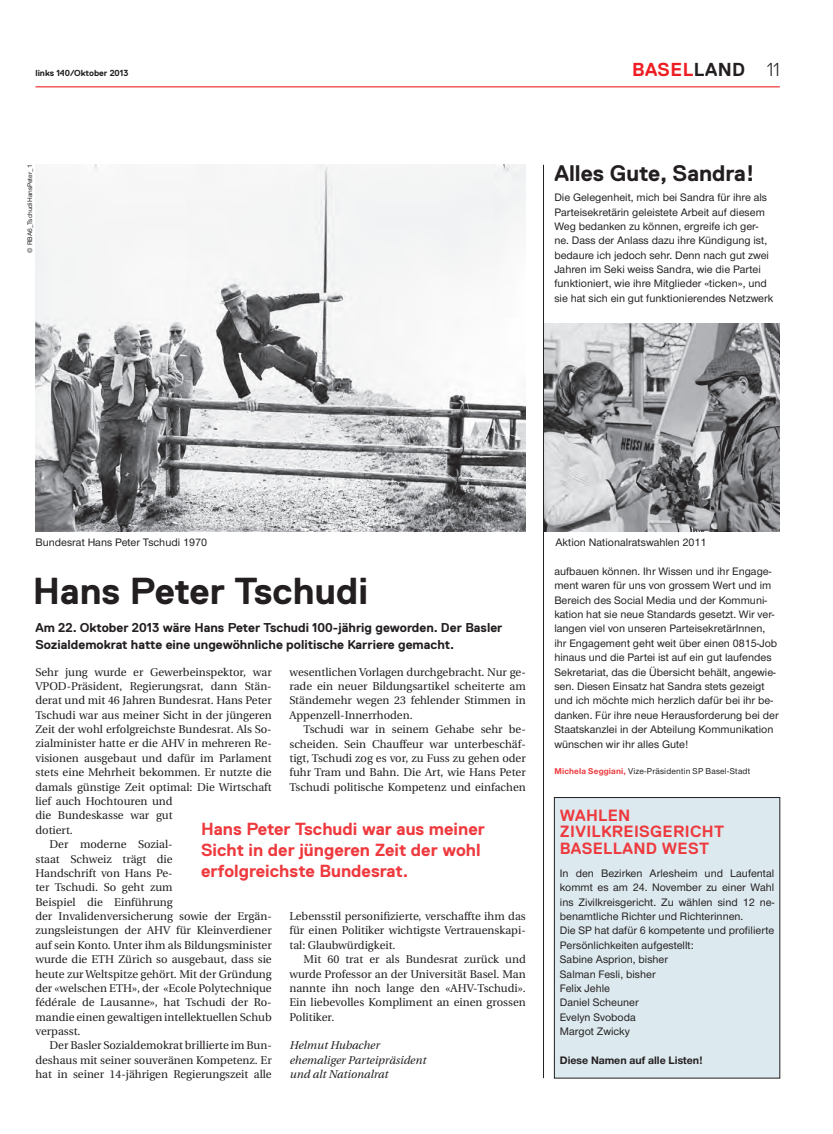
<style>
.page{position:relative;width:833px;height:1134px;background:#fff}
.page>*{position:absolute;margin:0;border:0;box-sizing:border-box;transform-origin:0 0}
.t1{font:700 37.5px "Replica";color:#231f20}
.t2{font:700 22.5px "Replica";color:#231f20}
.t3{font:700 18.75px "Replica";letter-spacing:.025em;color:#ee1d23}
.t4{font:700 17.5px/21px "Replica";color:#ee3a3e}
.t5{font:700 16.25px/16.2px "Replica";letter-spacing:.02em;color:#ee3a3e}
.t6{font:700 12.75px/16.2px "Replica";color:#231f20}
.t7{font:11.25px/14.4px "Utopia";color:#231f20;text-align:justify}
.t8{font:500 11.25px/14.4px "Nimbus San Nov";color:#231f20}
.t9{font:italic 11.25px/14.4px "Utopia";color:#231f20}
.t10{font:700 11.25px "Nimbus San Nov";color:#231f20}
.t11{font:500 8.75px "Nimbus San Nov";letter-spacing:.02em;color:#231f20}
.t12{font:700 8.75px "Replica";color:#231f20}
.t13{font:500 6.88px "Nimbus San Nov";color:#231f20}
.s1{color:#231f20}
.s2{font-weight:300;color:#231f20}
.s3{font-weight:700;color:#ee3a3e}
</style>
<div class="page">
<hr style="left:35px;top:86px;width:745px;height:1px;background:#ee3a3e">
<img style="left:544px;top:324px;width:236px;height:208px">
<img style="left:35px;top:165px;width:491px;height:367px">
<hr style="left:543px;top:165px;width:1px;height:913px;background:#231f20">
<div style="left:554px;top:797px;width:226px;height:281px;background:#dce9ee"></div>
<div style="left:554px;top:797px;width:226px;height:281px;border:1px solid #231f20"></div>
<p class="t12" style="left:35px;top:68px;width:95px">links 140/Oktober 2013</p>
<h3 class="t3" style="left:632px;top:59px;width:149px">basel<span class="s1">land</span> <span class="s2">11</span></h3>
<p class="t13" style="left:26px;top:253px;width:89px;rotate:-90deg">© RBA6_TschudiHansPeter_1</p>
<h2 class="t2" style="left:554px;top:161px;width:202px">Alles Gute, Sandra!</h2>
<p class="t8" style="left:554px;top:190px;width:221px">Die Gelegenheit, mich bei Sandra für ihre als Parteisekretärin geleistete Arbeit auf diesem Weg bedanken zu können, ergreife ich ger&shy;ne. Dass der Anlass dazu ihre Kündigung ist, bedaure ich jedoch sehr. Denn nach gut zwei Jahren im Seki weiss Sandra, wie die Partei funktioniert, wie ihre Mitglieder «ticken», und sie hat sich ein gut funktionierendes Netzwerk</p>
<p class="t8" style="left:35px;top:535px;width:173px">Bundesrat Hans Peter Tschudi 1970</p>
<h1 class="t1" style="left:33px;top:570px;width:337px">Hans Peter Tschudi</h1>
<p class="t6" style="left:35px;top:620px;width:468px">Am 22. Oktober 2013 wäre Hans Peter Tschudi 100-jährig geworden. Der Basler<br>Sozialdemokrat hatte eine ungewöhnliche politische Karriere gemacht.</p>
<p class="t7" style="left:35px;top:665px;width:238px">Sehr jung wurde er Gewerbeinspektor, war</p>
<p class="t7" style="left:35px;top:679px;width:238px">VPOD-Präsident, Regierungsrat, dann Stän-</p>
<p class="t7" style="left:35px;top:693px;width:238px">derat und mit 46 Jahren Bundesrat. Hans Peter</p>
<p class="t7" style="left:35px;top:708px;width:238px">Tschudi war aus meiner Sicht in der jüngeren</p>
<p class="t7" style="left:35px;top:722px;width:238px">Zeit der wohl erfolgreichste Bundesrat. Als So-</p>
<p class="t7" style="left:35px;top:737px;width:238px">zialminister hatte er die AHV in mehreren Re-</p>
<p class="t7" style="left:35px;top:751px;width:238px">visionen ausgebaut und dafür im Parlament</p>
<p class="t7" style="left:35px;top:765px;width:238px">stets eine Mehrheit bekommen. Er nutzte die</p>
<p class="t7" style="left:35px;top:780px;width:238px">damals günstige Zeit optimal: Die Wirtschaft</p>
<p class="t7" style="left:35px;top:794px;width:139px">lief auch Hochtouren und</p>
<p class="t7" style="left:35px;top:808px;width:139px">die Bundeskasse war gut</p>
<p class="t7" style="left:35px;top:823px;width:39px">dotiert.</p>
<p class="t7" style="left:50px;top:837px;width:124px">Der moderne Sozial-</p>
<p class="t7" style="left:35px;top:852px;width:139px">staat Schweiz trägt die</p>
<p class="t7" style="left:35px;top:866px;width:139px">Handschrift von Hans Pe-</p>
<p class="t7" style="left:35px;top:880px;width:139px">ter Tschudi. So geht zum</p>
<p class="t7" style="left:35px;top:895px;width:139px">Beispiel die Einführung</p>
<p class="t7" style="left:35px;top:909px;width:238px">der Invalidenversicherung sowie der Ergän-</p>
<p class="t7" style="left:35px;top:923px;width:238px">zungsleistungen der AHV für Kleinverdiener</p>
<p class="t7" style="left:35px;top:938px;width:238px">auf sein Konto. Unter ihm als Bildungsminister</p>
<p class="t7" style="left:35px;top:952px;width:238px">wurde die ETH Zürich so ausgebaut, dass sie</p>
<p class="t7" style="left:35px;top:967px;width:238px">heute zur Weltspitze gehört. Mit der Gründung</p>
<p class="t7" style="left:35px;top:981px;width:238px">der «welschen ETH», der «Ecole Polytechnique</p>
<p class="t7" style="left:35px;top:995px;width:238px">fédérale de Lausanne», hat Tschudi der Ro-</p>
<p class="t7" style="left:35px;top:1010px;width:238px">mandie einen gewaltigen intellektuellen Schub</p>
<p class="t7" style="left:35px;top:1024px;width:47px">verpasst.</p>
<p class="t7" style="left:50px;top:1039px;width:224px">Der Basler Sozialdemokrat brillierte im Bun-</p>
<p class="t7" style="left:35px;top:1053px;width:238px">deshaus mit seiner souveränen Kompetenz. Er</p>
<p class="t7" style="left:35px;top:1067px;width:238px">hat in seiner 14-jährigen Regierungszeit alle</p>
<p class="t7" style="left:289px;top:665px;width:238px">wesentlichen Vorlagen durchgebracht. Nur ge&shy;rade ein neuer Bildungsartikel scheiterte am Ständemehr wegen 23 fehlender Stimmen in Appenzell-Innerrhoden.</p>
<p class="t7" style="left:289px;top:722px;width:238px;text-indent:14px">Tschudi war in seinem Gehabe sehr be&shy;scheiden. Sein Chauffeur war unterbeschäf&shy;tigt, Tschudi zog es vor, zu Fuss zu gehen oder fuhr Tram und Bahn. Die Art, wie Hans Peter Tschudi politische Kompetenz und einfachen</p>
<h3 class="t4" style="left:201px;top:819px;width:285px">Hans Peter Tschudi war aus meiner<br>Sicht in der jüngeren Zeit der wohl erfolgreichste Bundesrat.</h3>
<p class="t7" style="left:289px;top:909px;width:238px">Lebensstil personifizierte, verschaffte ihm das für einen Politiker wichtigste Vertrauenskapi&shy;tal: Glaubwürdigkeit.</p>
<p class="t7" style="left:289px;top:952px;width:238px;text-indent:14px">Mit 60 trat er als Bundesrat zurück und wurde Professor an der Universität Basel. Man nannte ihn noch lange den «AHV-Tschudi».<br>Ein liebevolles Kompliment an einen grossen Politiker.</p>
<p class="t9" style="left:289px;top:1039px;width:138px">Helmut Hubacher ehemaliger Parteipräsident und alt Nationalrat</p>
<p class="t8" style="left:555px;top:535px;width:153px">Aktion Nationalratswahlen 2011</p>
<p class="t8" style="left:554px;top:564px;width:226px">aufbauen können. Ihr Wissen und ihr Engage&shy;ment waren für uns von grossem Wert und im Bereich des Social Media und der Kommuni&shy;kation hat sie neue Standards gesetzt. Wir ver&shy;langen viel von unseren ParteisekretärInnen, ihr Engagement geht weit über einen 0815-Job hinaus und die Partei ist auf ein gut laufendes Sekretariat, das die Übersicht behält, angewie&shy;sen. Diesen Einsatz hat Sandra stets gezeigt und ich möchte mich herzlich dafür bei ihr be&shy;danken. Für ihre neue Herausforderung bei der Staatskanzlei in der Abteilung Kommunikation wünschen wir ihr alles Gute!</p>
<p class="t11" style="left:554px;top:766px;width:197px"><span class="s3">Michela Seggiani,</span> Vize-Präsidentin SP Basel-Stadt</p>
<h3 class="t5" style="left:560px;top:807px;width:72px">Wahlen<br>Zivi</h3>
<h3 class="t5" style="left:560px;top:824px;width:166px;text-indent:32px">lkreisgericht<br>Baselland West</h3>
<p class="t8" style="left:560px;top:866px;width:216px">In den Bezirken Arlesheim und Laufental kommt es am 24. November zu einer Wahl ins Zivilkreisgericht. Zu wählen sind 12 ne&shy;benamtliche Richter und Richterinnen.<br>Die SP hat dafür 6 kompetente und profilierte<br>Persönlichkeiten aufgestellt:<br>Sabine Asprion, bisher<br>Salman Fesli, bisher<br>Felix Jehle<br>Daniel Scheuner<br>Evelyn Svoboda<br>Margot Zwicky</p>
<p class="t10" style="left:560px;top:1053px;width:144px">Diese Namen auf alle Listen!</p>
</div>
